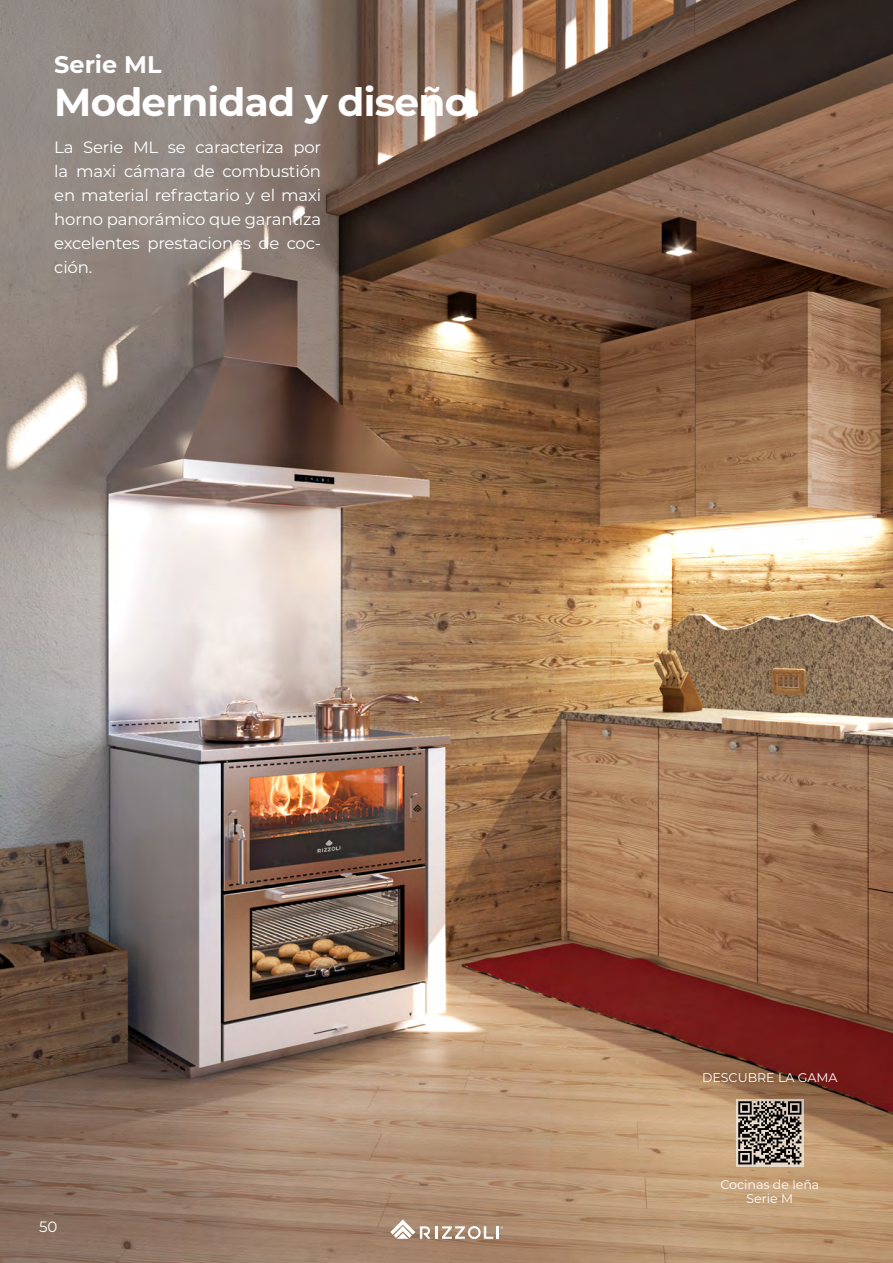
<style>
.page{position:relative;width:893px;height:1263px;background:#fff}
.page>*{position:absolute;margin:0;border:0;box-sizing:border-box;transform-origin:0 0}
.t1{font:700 39px "Montserrat";letter-spacing:-.02em;color:#fff}
.t2{font:700 24px "Montserrat";color:#fff}
.t3{font:16.5px/24px "Montserrat";letter-spacing:-.01em;color:#fff;text-align:justify}
.t4{font:15px "Montserrat";color:#fff}
.t5{font:12.6px "Montserrat";color:#fff}
.s1{color:#231f20}
</style>
<div class="page">
<img style="left:0;top:0;width:893px;height:1263px">
<svg style="left:390px;top:1219px;width:113px;height:21px"></svg>
<img style="left:729px;top:1092px;width:81px;height:81px">
<p class="t2" style="left:54px;top:47px;width:109px">Serie ML</p>
<p class="t1" style="left:54px;top:74px;width:427px">Modernidad y diseño.</p>
<p class="t3" style="left:54px;top:134px;width:268px">La Serie ML se caracteriza por la maxi cámara de combustión en material refractario y el maxi horno panorámico que garantiza excelentes prestaciones de coc&shy;ción.</p>
<p class="t4" style="left:39px;top:1216px;width:25px">50<span class="s1">50</span></p>
<p class="t5" style="left:702px;top:1069px;width:137px">DESCUBRE LA GAMA</p>
<p class="t5" style="left:720px;top:1175px;width:100px">Cocinas de leña</p>
<p class="t5" style="left:746px;top:1190px;width:48px">Serie M</p>
</div>
